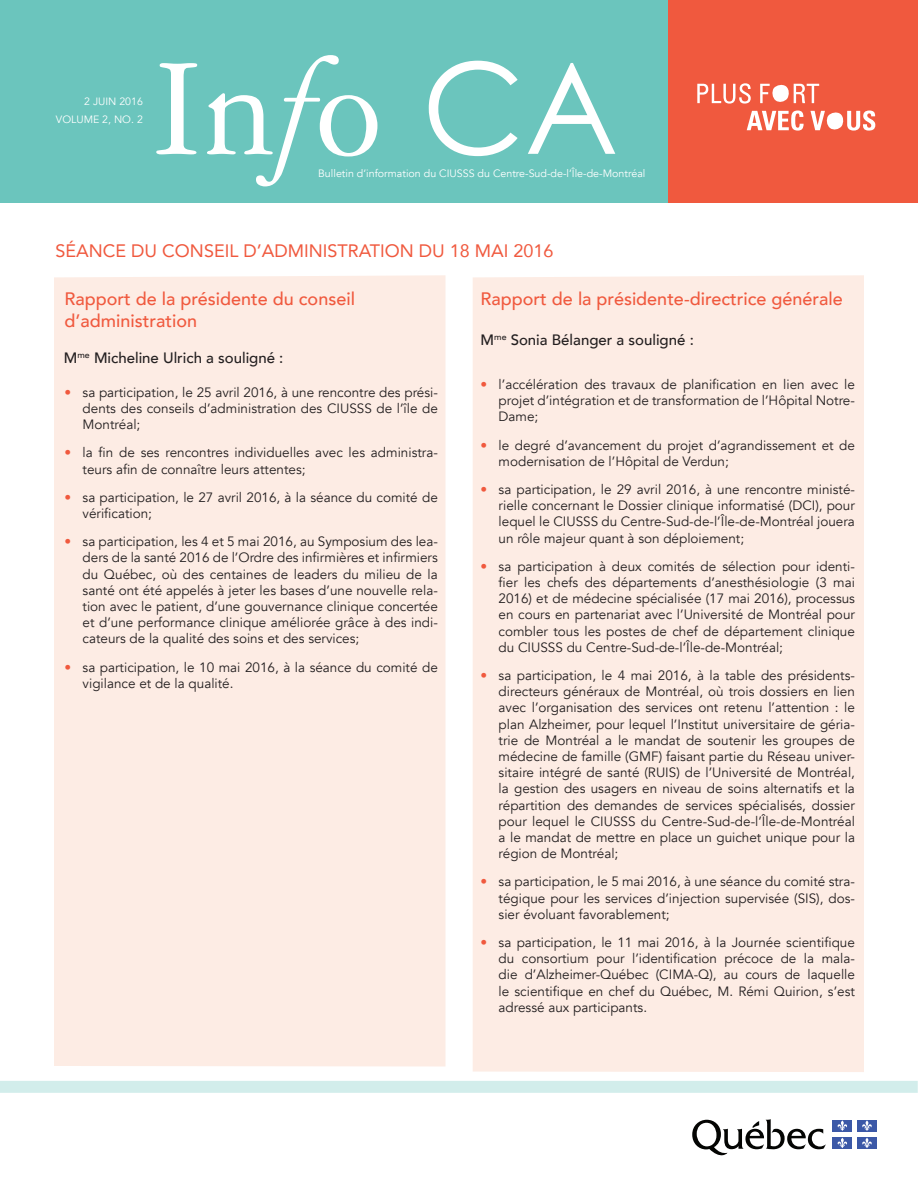
<style>
.page{position:relative;width:918px;height:1188px;background:#fff}
.page>*{position:absolute;margin:0;border:0;box-sizing:border-box;transform-origin:0 0}
.t1{font:500 18px/21.6px "Avenir";color:#f0593e}
.t2{font:18px "Avenir";color:#f0593e}
.t3{font:500 15px "Avenir";color:#231f20}
.t4{font:13.5px/16.2px "Avenir";color:#231f20;text-align:justify}
.t5{font:10.65px/18.6px "Avenir";color:#fff;text-align:right}
.s1{color:#f0593e}
</style>
<div class="page">
<div style="left:54px;top:275px;width:392px;height:791px;background:#fdece4"></div>
<div style="left:473px;top:275px;width:391px;height:797px;background:#fdece4"></div>
<div style="left:0;top:0;width:668px;height:203px;background:#6bc5bd"></div>
<div style="left:668px;top:0;width:250px;height:203px;background:#f0593e"></div>
<svg style="left:156px;top:55px;width:459px;height:131px"></svg>
<svg style="left:697px;top:83px;width:178px;height:48px"></svg>
<svg style="left:692px;top:1119px;width:134px;height:37px"></svg>
<div style="left:833px;top:1120px;width:19px;height:11px;background:#3b58a7"></div>
<svg style="left:837px;top:1120px;width:10px;height:11px"></svg>
<div style="left:857px;top:1120px;width:20px;height:11px;background:#3b58a7"></div>
<svg style="left:862px;top:1120px;width:10px;height:11px"></svg>
<div style="left:833px;top:1137px;width:19px;height:12px;background:#3b58a7"></div>
<svg style="left:837px;top:1138px;width:10px;height:10px"></svg>
<div style="left:857px;top:1137px;width:20px;height:12px;background:#3b58a7"></div>
<svg style="left:862px;top:1138px;width:10px;height:10px"></svg>
<div style="left:0;top:1081px;width:918px;height:12px;background:#d2edeb"></div>
<p class="t5" style="left:56px;top:92px;width:89px">2 JUIN 2016 volum e 2, no. 2</p>
<p class="t5" style="left:318px;top:165px;width:329px">Bulletin d’information du CIUSSS du Centre-Sud-de-l’Île-de-Montréal</p>
<h1 class="t2" style="left:56px;top:236px;width:499px">SÉANCE DU CONSEIL D’ADMINISTRATION DU 18 MAI 2016</h1>
<h1 class="t1" style="left:65px;top:287px;width:292px">Rapport de la présidente du conseil d’administration</h1>
<p class="t3" style="left:64px;top:344px;width:221px">M<sup>me</sup> Micheline Ulrich a souligné :</p>
<p class="t4" style="left:83px;top:384px;width:357px;text-indent:-18px"><span class="s1">•</span> sa participation, le 25 avril 2016, à une rencontre des prési&shy;dents des conseils d’administration des CIUSSS de l’île de Montréal;</p>
<p class="t4" style="left:83px;top:445px;width:357px;text-indent:-18px"><span class="s1">•</span> la fin de ses rencontres individuelles avec les administra&shy;teurs afin de connaître leurs attentes;</p>
<p class="t4" style="left:83px;top:489px;width:357px;text-indent:-18px"><span class="s1">•</span> sa participation, le 27 avril 2016, à la séance du comité de vérification;</p>
<p class="t4" style="left:83px;top:534px;width:357px;text-indent:-18px"><span class="s1">•</span> sa participation, les 4 et 5 mai 2016, au Symposium des lea&shy;ders de la santé 2016 de l’Ordre des infirmières et infirmiers du Québec, où des centaines de leaders du milieu de la santé ont été appelés à jeter les bases d’une nouvelle rela&shy;tion avec le patient, d’une gouvernance clinique concertée et d’une performance clinique améliorée grâce à des indi&shy;cateurs de la qualité des soins et des services;</p>
<p class="t4" style="left:83px;top:659px;width:357px;text-indent:-18px"><span class="s1">•</span> sa participation, le 10 mai 2016, à la séance du comité de vigilance et de la qualité.</p>
<h1 class="t1" style="left:481px;top:287px;width:364px">Rapport de la présidente-directrice générale</h1>
<p class="t3" style="left:481px;top:326px;width:215px">M<sup>me</sup> Sonia Bélanger a souligné :</p>
<p class="t4" style="left:499px;top:377px;width:358px;text-indent:-18px"><span class="s1">•</span> l’accélération des travaux de planification en lien avec le projet d’intégration et de transformation de l’Hôpital Notre-Dame;</p>
<p class="t4" style="left:499px;top:437px;width:358px;text-indent:-18px"><span class="s1">•</span> le degré d’avancement du projet d’agrandissement et de modernisation de l’Hôpital de Verdun;</p>
<p class="t4" style="left:499px;top:482px;width:358px;text-indent:-18px"><span class="s1">•</span> sa participation, le 29 avril 2016, à une rencontre ministé&shy;rielle concernant le Dossier clinique informatisé (DCI), pour lequel le CIUSSS du Centre-Sud-de-l’Île-de-Montréal jouera un rôle majeur quant à son déploiement;</p>
<p class="t4" style="left:499px;top:558px;width:358px;text-indent:-18px"><span class="s1">•</span> sa participation à deux comités de sélection pour identi&shy;fier les chefs des départements d’anesthésiologie (3 mai 2016) et de médecine spécialisée (17 mai 2016), processus en cours en partenariat avec l’Université de Montréal pour combler tous les postes de chef de département clinique du CIUSSS du Centre-Sud-de-l’Île-de-Montréal;</p>
<p class="t4" style="left:499px;top:668px;width:358px;text-indent:-18px"><span class="s1">•</span> sa participation, le 4 mai 2016, à la table des présidents&shy;directeurs généraux de Montréal, où trois dossiers en lien avec l’organisation des services ont retenu l’attention : le plan Alzheimer, pour lequel l’Institut universitaire de géria&shy;trie de Montréal a le mandat de soutenir les groupes de médecine de famille (GMF) faisant partie du Réseau univer&shy;sitaire intégré de santé (RUIS) de l’Université de Montréal, la gestion des usagers en niveau de soins alternatifs et la répartition des demandes de services spécialisés, dossier pour lequel le CIUSSS du Centre-Sud-de-l’Île-de-Montréal a le mandat de mettre en place un guichet unique pour la région de Montréal;</p>
<p class="t4" style="left:499px;top:874px;width:358px;text-indent:-18px"><span class="s1">•</span> sa participation, le 5 mai 2016, à une séance du comité stra&shy;tégique pour les services d’injection supervisée (SIS), dos&shy;sier évoluant favorablement;</p>
<p class="t4" style="left:499px;top:935px;width:358px;text-indent:-18px"><span class="s1">•</span> sa participation, le 11 mai 2016, à la Journée scientifique du consortium pour l’identification précoce de la mala&shy;die d’Alzheimer-Québec (CIMA-Q), au cours de laquelle le scientifique en chef du Québec, M. Rémi Quirion, s’est adressé aux participants.</p>
</div>
